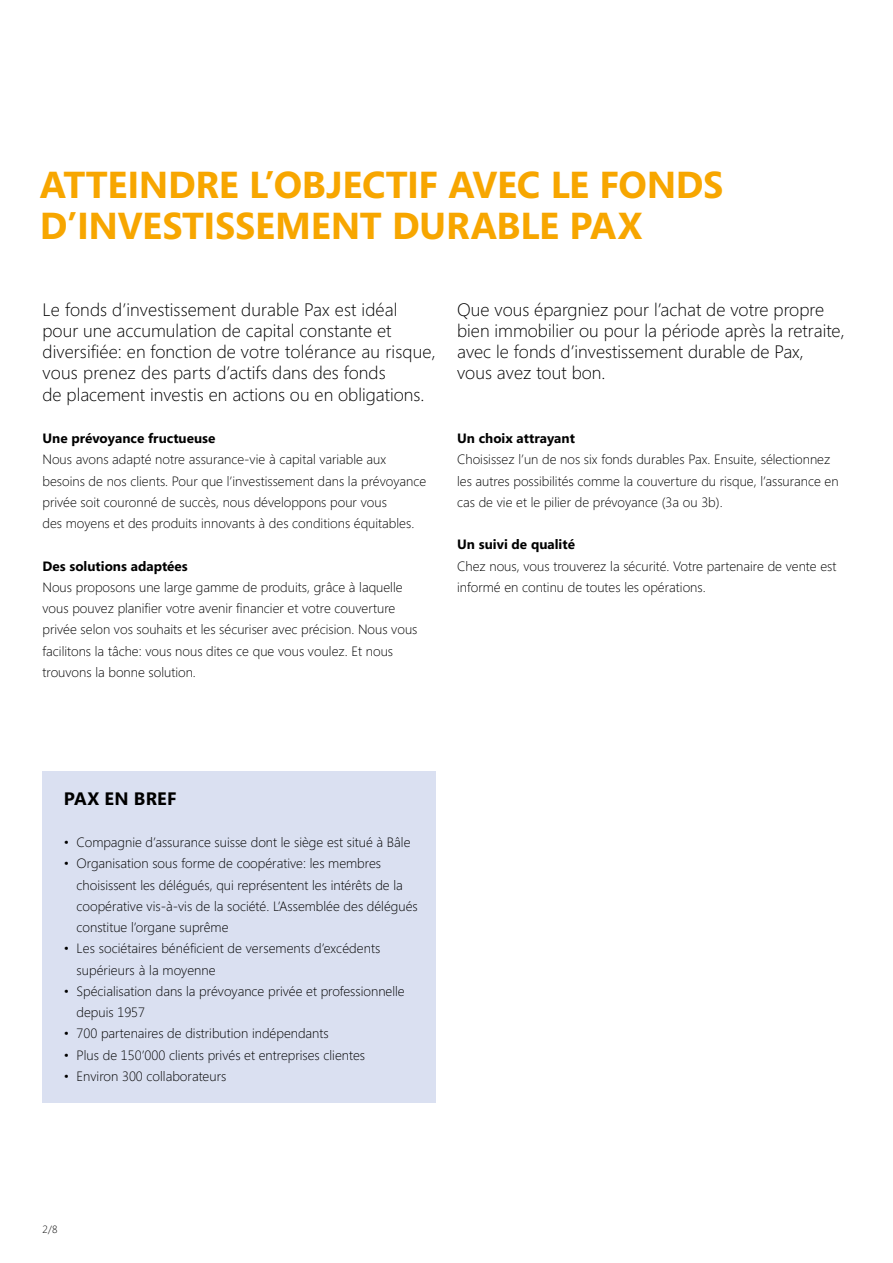
<style>
.page{position:relative;width:893px;height:1263px;background:#fff}
.page>*{position:absolute;margin:0;border:0;box-sizing:border-box;transform-origin:0 0}
.t1{font:700 37.5px/40.5px "Segoe";letter-spacing:-.01em;color:#f7a600}
.t2{font:300 18px/21.3px "Segoe";color:#000}
.t3{font:700 18px "Segoe";letter-spacing:.01em;color:#000}
.t4{font:300 13.5px/21.3px "Segoe";color:#000}
.t5{font:700 13.5px "Segoe";color:#000}
.t6{font:300 10.5px "Segoe";color:#000}
</style>
<div class="page">
<div style="left:43px;top:771px;width:393px;height:331px;background:#dae0f1"></div>
<h1 class="t1" style="left:40px;top:164px;width:685px">ATTEINDRE L’OBJECTIF AVEC LE FONDS<br>D’INVESTISSEMENT DURABLE PAX</h1>
<p class="t2" style="left:43px;top:299px;width:395px">Le fonds d’investissement durable Pax est idéal pour une accumulation de capital constante et diversifiée: en fonction de votre tolérance au risque, vous prenez des parts d’actifs dans des fonds<br>de placement investis en actions ou en obligations.</p>
<h2 class="t2" style="left:457px;top:299px;width:389px">Que vous épargniez pour l’achat de votre propre bien immobilier ou pour la période après la retraite, avec le fonds d’investissement durable de Pax,<br>vous avez tout bon.</h2>
<p class="t5" style="left:43px;top:429px;width:174px">Une prévoyance fructueuse</p>
<p class="t4" style="left:43px;top:449px;width:385px">Nous avons adapté notre assurance-vie à capital variable aux besoins de nos clients. Pour que l’investissement dans la prévoyance privée soit couronné de succès, nous développons pour vous<br>des moyens et des produits innovants à des conditions équitables.</p>
<p class="t5" style="left:43px;top:556px;width:147px">Des solutions adaptées</p>
<p class="t4" style="left:43px;top:577px;width:376px">Nous proposons une large gamme de produits, grâce à laquelle vous pouvez planifier votre avenir financier et votre couverture privée selon vos souhaits et les sécuriser avec précision. Nous vous facilitons la tâche: vous nous dites ce que vous voulez. Et nous trouvons la bonne solution.</p>
<p class="t5" style="left:457px;top:429px;width:119px">Un choix attrayant</p>
<p class="t4" style="left:457px;top:449px;width:383px">Choisissez l’un de nos six fonds durables Pax. Ensuite, sélectionnez les autres possibilités comme la couverture du risque, l’assurance en cas de vie et le pilier de prévoyance (3a ou 3b).</p>
<p class="t5" style="left:457px;top:535px;width:119px">Un suivi de qualité</p>
<p class="t4" style="left:457px;top:555px;width:381px">Chez nous, vous trouverez la sécurité. Votre partenaire de vente est informé en continu de toutes les opérations.</p>
<h2 class="t3" style="left:64px;top:785px;width:114px">PAX EN BREF</h2>
<p class="t4" style="left:64px;top:832px;width:348px">• Compagnie d’assurance suisse dont le siège est situé à Bâle</p>
<p class="t4" style="left:77px;top:853px;width:343px;text-indent:-13px">• Organisation sous forme de coopérative: les membres choisissent les délégués, qui représentent les intérêts de la coopérative vis-à-vis de la société. L’Assemblée des délégués constitue l’organe suprême</p>
<p class="t4" style="left:77px;top:938px;width:305px;text-indent:-13px">• Les sociétaires bénéficient de versements d’excédents supérieurs à la moyenne</p>
<p class="t4" style="left:77px;top:981px;width:330px;text-indent:-13px">• Spécialisation dans la prévoyance privée et professionnelle depuis 1957</p>
<p class="t4" style="left:64px;top:1023px;width:266px">• 700 partenaires de distribution indépendants</p>
<p class="t4" style="left:64px;top:1044px;width:303px">• Plus de 150’000 clients privés et entreprises clientes</p>
<p class="t4" style="left:64px;top:1066px;width:164px">• Environ 300 collaborateurs</p>
<p class="t6" style="left:43px;top:1223px;width:17px">2/8</p>
</div>
